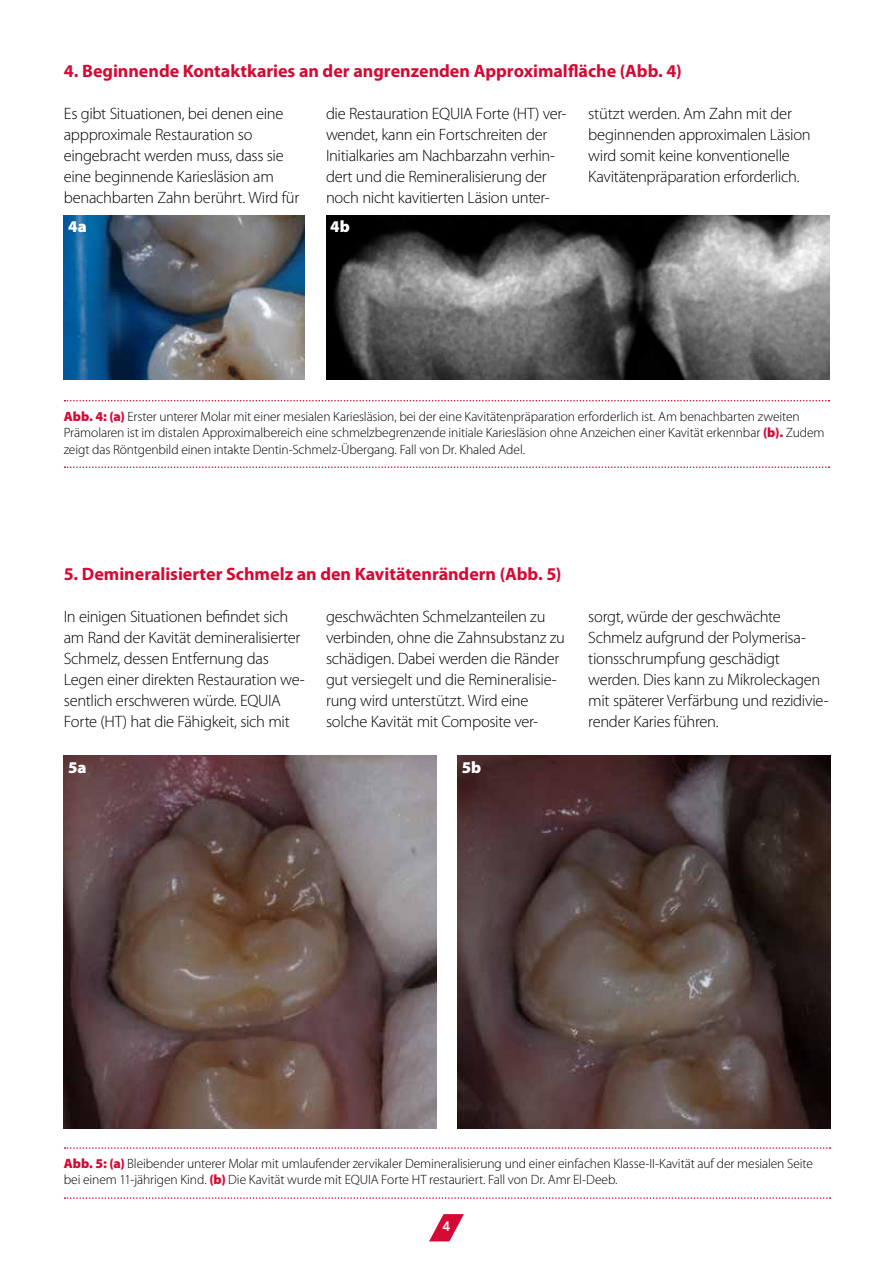
<style>
.page{position:relative;width:893px;height:1263px;background:#fff}
.page>*{position:absolute;margin:0;border:0;box-sizing:border-box;transform-origin:0 0}
.t1{font:700 18px "Myriad Pro";color:#d40a34}
.t2{font:300 16.5px/21px "Myriad Pro";letter-spacing:-.02em;color:#000}
.t3{font:900 16.5px "Myriad Pro";letter-spacing:.005em;color:#fff}
.t4{font:300 13.5px/16.5px "Myriad Pro";letter-spacing:-.01em;color:#000}
.t5{font:800 13.5px "Avenir LT Std";color:#fff}
.s1{font-weight:900;color:#d40a34}
</style>
<div class="page">
<svg style="left:429px;top:1214px;width:35px;height:27px"></svg>
<img style="left:64px;top:216px;width:241px;height:164px">
<svg style="left:65px;top:400px;width:764px;height:1px"></svg>
<svg style="left:65px;top:466px;width:764px;height:2px"></svg>
<img style="left:326px;top:216px;width:503px;height:164px">
<img style="left:64px;top:756px;width:372px;height:372px">
<svg style="left:65px;top:1147px;width:765px;height:2px"></svg>
<svg style="left:65px;top:1197px;width:765px;height:2px"></svg>
<img style="left:457px;top:756px;width:373px;height:372px">
<p class="t1" style="left:64px;top:61px;width:619px">4. Beginnende Kontaktkaries an der angrenzenden Approximalfläche (Abb. 4)</p>
<p class="t2" style="left:64px;top:103px;width:237px">Es gibt Situationen, bei denen eine appproximale Restauration so eingebracht werden muss, dass sie eine beginnende Kariesläsion am benachbarten Zahn berührt. Wird für</p>
<p class="t2" style="left:326px;top:103px;width:242px">die Restauration EQUIA Forte (HT) ver&shy;wendet, kann ein Fortschreiten der Initialkaries am Nachbarzahn verhin&shy;dert und die Remineralisierung der noch nicht kavitierten Läsion unter-</p>
<p class="t2" style="left:588px;top:103px;width:224px">stützt werden. Am Zahn mit der beginnenden approximalen Läsion wird somit keine konventionelle Kavitätenpräparation erforderlich.</p>
<p class="t3" style="left:68px;top:217px;width:20px">4a</p>
<p class="t3" style="left:330px;top:217px;width:21px">4b</p>
<p class="t4" style="left:64px;top:408px;width:762px"><span class="s1">Abb. 4: (a)</span> Erster unterer Molar mit einer mesialen Kariesläsion, bei der eine Kavitätenpräparation erforderlich ist. Am benachbarten zweiten<br>Prämolaren ist im distalen Approximalbereich eine schmelzbegrenzende initiale Kariesläsion ohne Anzeichen einer Kavität erkennbar <span class="s1">(b).</span> Zudem zeigt das Röntgenbild einen intakte Dentin-Schmelz-Übergang. Fall von Dr. Khaled Adel.</p>
<p class="t1" style="left:64px;top:564px;width:499px">5. Demineralisierter Schmelz an den Kavitätenrändern (Abb. 5)</p>
<p class="t2" style="left:64px;top:606px;width:242px">In einigen Situationen befindet sich am Rand der Kavität demineralisierter Schmelz, dessen Entfernung das Legen einer direkten Restauration we&shy;sentlich erschweren würde. EQUIA Forte (HT) hat die Fähigkeit, sich mit</p>
<p class="t2" style="left:326px;top:606px;width:240px">geschwächten Schmelzanteilen zu verbinden, ohne die Zahnsubstanz zu schädigen. Dabei werden die Ränder gut versiegelt und die Remineralisie&shy;rung wird unterstützt. Wird eine solche Kavität mit Composite ver-</p>
<p class="t2" style="left:588px;top:606px;width:242px">sorgt, würde der geschwächte<br>Schmelz aufgrund der Polymerisa&shy;tionsschrumpfung geschädigt werden. Dies kann zu Mikroleckagen mit späterer Verfärbung und rezidivie&shy;render Karies führen.</p>
<p class="t3" style="left:68px;top:757px;width:20px">5a</p>
<p class="t3" style="left:462px;top:757px;width:21px">5b</p>
<p class="t4" style="left:64px;top:1155px;width:751px"><span class="s1">Abb. 5: (a)</span> Bleibender unterer Molar mit umlaufender zervikaler Demineralisierung und einer einfachen Klasse-II-Kavität auf der mesialen Seite bei einem 11-jährigen Kind. <span class="s1">(b)</span> Die Kavität wurde mit EQUIA Forte HT restauriert. Fall von Dr. Amr El-Deeb.</p>
<p class="t5" style="left:442px;top:1218px;width:9px">4</p>
</div>
